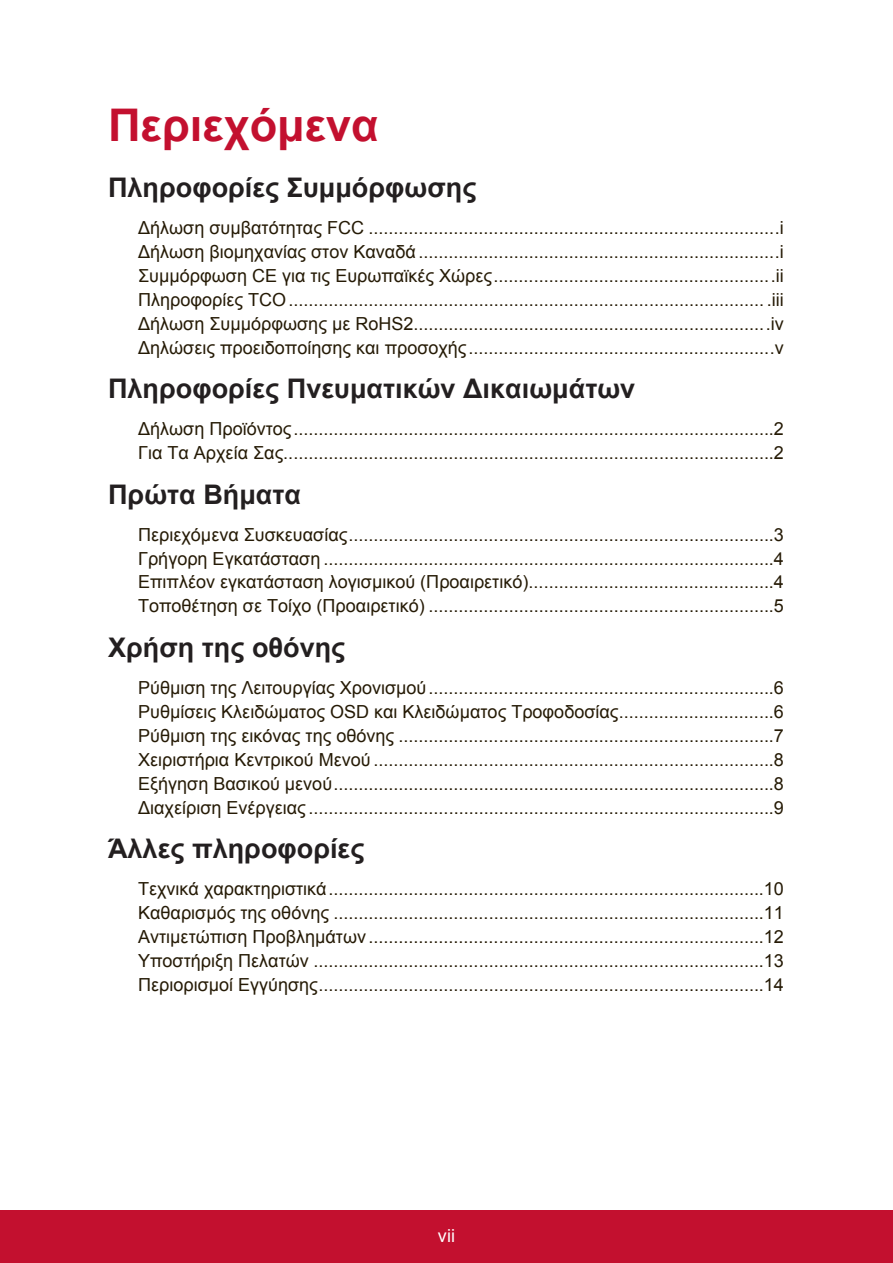
<style>
.page{position:relative;width:893px;height:1263px;background:#fff}
.page>*{position:absolute;margin:0;border:0;box-sizing:border-box;transform-origin:0 0}
.t1{font:700 45px "Arial";color:#c3102f}
.t2{font:700 27px "Arial";color:#231f20}
.t3{font:18px/24px "Arial";color:#251a05;text-align:justify}
.t4{font:18px "Arial";color:#fff}
</style>
<div class="page">
<div style="left:0;top:1210px;width:892px;height:53px;background:#c3102f"></div>
<h1 class="t1" style="left:108px;top:95px;width:272px">Περιεχόμενα</h1>
<h2 class="t2" style="left:108px;top:170px;width:369px">Πληροφορίες Συμμόρφωσης</h2>
<p class="t3" style="left:138px;top:216px;width:647px">Δήλωση συμβατότητας FCC ..................................................................................i Δήλωση βιομηχανίας στον Καναδά ........................................................................i Συμμόρφωση CE για τις Ευρωπαϊκές Χώρες........................................................ii Πληροφορίες TCO............................................................................................... .iii Δήλωση Συμμόρφωσης με RoHS2.......................................................................iv Δηλώσεις προειδοποίησης και προσοχής.............................................................v</p>
<h2 class="t2" style="left:108px;top:371px;width:528px">Πληροφορίες Πνευματικών Δικαιωμάτων</h2>
<p class="t3" style="left:138px;top:417px;width:646px">Δήλωση Προϊόντος................................................................................................2<br>Για Τα Αρχεία Σας..................................................................................................2</p>
<h2 class="t2" style="left:108px;top:476px;width:194px">Πρώτα Βήματα</h2>
<p class="t3" style="left:138px;top:522px;width:647px">Περιεχόμενα Συσκευασίας.....................................................................................3<br>Γρήγορη Εγκατάσταση ..........................................................................................4<br>Επιπλέον εγκατάσταση λογισμικού (Προαιρετικό).................................................4<br>Τοποθέτηση σε Τοίχο (Προαιρετικό) .....................................................................5</p>
<h2 class="t2" style="left:108px;top:629px;width:238px">Χρήση της οθόνης</h2>
<p class="t3" style="left:138px;top:676px;width:647px">Ρύθμιση της Λειτουργίας Χρονισμού.....................................................................6<br>Ρυθμίσεις Κλειδώματος OSD και Κλειδώματος Τροφοδοσίας...............................6<br>Ρύθμιση της εικόνας της οθόνης ...........................................................................7<br>Χειριστήρια Κεντρικού Μενού ................................................................................8<br>Εξήγηση Βασικού μενού........................................................................................8<br>Διαχείριση Ενέργειας .............................................................................................9</p>
<h2 class="t2" style="left:108px;top:831px;width:258px">Άλλες πληροφορίες</h2>
<p class="t3" style="left:138px;top:877px;width:647px">Τεχνικά χαρακτηριστικά.......................................................................................10<br>Καθαρισμός της οθόνης ......................................................................................11<br>Αντιμετώπιση Προβλημάτων ...............................................................................12<br>Υποστήριξη Πελατών ..........................................................................................13<br>Περιορισμοί Εγγύησης.........................................................................................14</p>
<p class="t4" style="left:438px;top:1223px;width:18px">vii</p>
</div>
